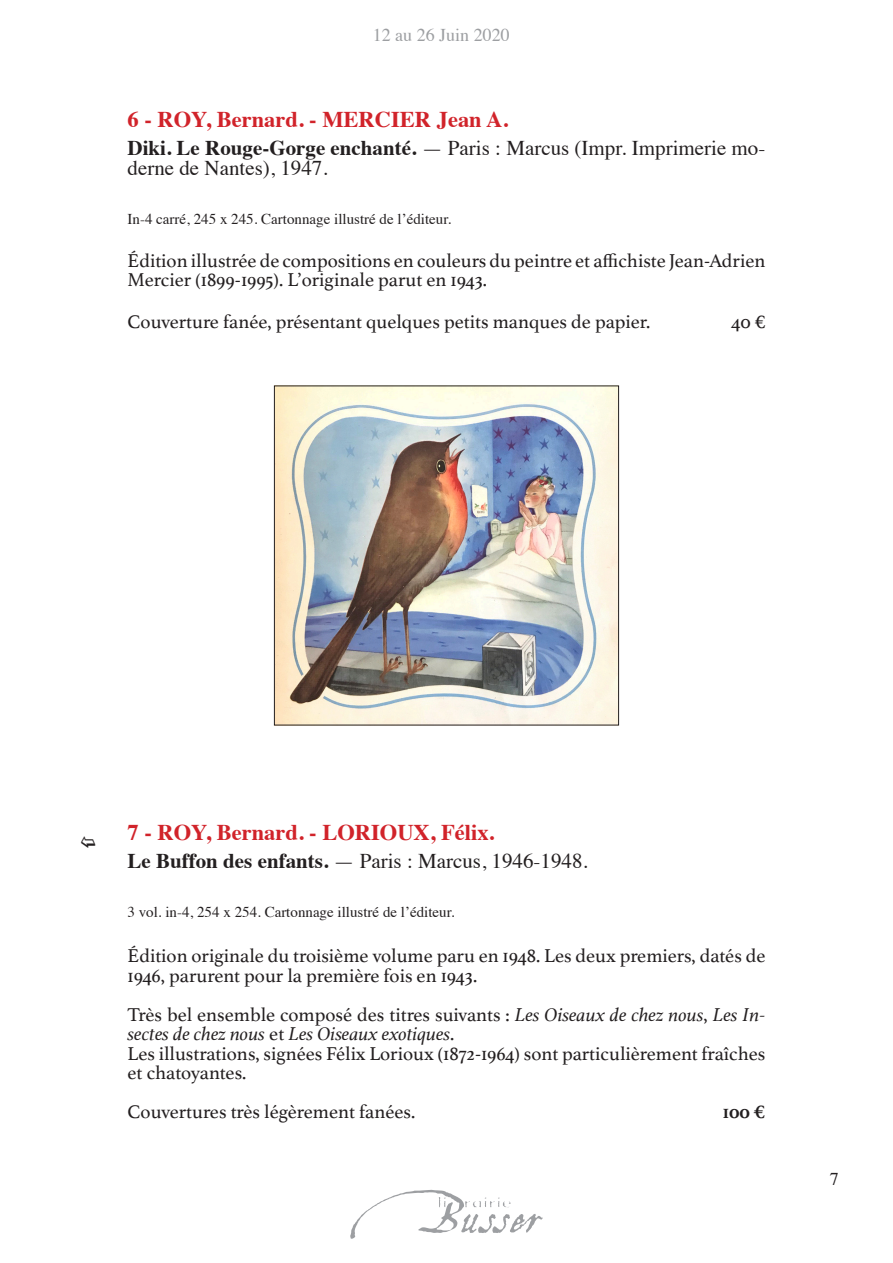
<style>
.page{position:relative;width:893px;height:1263px;background:#fff}
.page>*{position:absolute;margin:0;border:0;box-sizing:border-box;transform-origin:0 0}
.AUTEUR{font:700 22.5px "Times";color:#d1232a}
.TITRE{font:21px/19.5px "Times";color:#231f20}
.COMMENTAIRE{font:19.5px/19.5px "Athelas";color:#231f20}
.COMMENTAIRE-2{font:italic 19.5px/19.5px "Athelas";color:#231f20}
.COMMENTAIRE-3{font:700 19.5px "Athelas";color:#231f20}
.t1{font:18px "Times";color:#9d9fa2}
.t2{font:18px "Times";color:#231f20}
.COLLATION{font:15px "Times";color:#231f20}
.s1{font-weight:700}
.s2{font-style:normal}
</style>
<div class="page">
<svg style="left:350px;top:1190px;width:193px;height:49px"></svg>
<img style="left:276px;top:388px;width:341px;height:335px">
<div style="left:274px;top:386px;width:345px;height:339px;border:1px solid #231f20"></div>
<p class="t1" style="left:373px;top:18px;width:138px">12 au 26 Juin 2020</p>
<p class="AUTEUR" style="left:128px;top:98px;width:382px">6 - ROY, Bernard. - MERCIER Jean A.</p>
<p class="TITRE" style="left:128px;top:137px;width:639px"><span class="s1">Diki. Le Rouge-Gorge enchanté.</span> — Paris : Marcus (Impr. Imprimerie mo&shy;derne de Nantes), 1947.</p>
<p class="COLLATION" style="left:128px;top:205px;width:325px">In-4 carré, 245 x 245. Cartonnage illustré de l’éditeur.</p>
<p class="COMMENTAIRE" style="left:128px;top:250px;width:639px">Édition illustrée de compositions en couleurs du peintre et affichiste Jean-Adrien<br>Mercier (1899-1995). L’originale parut en 1943.</p>
<p class="COMMENTAIRE" style="left:128px;top:311px;width:524px">Couverture fanée, présentant quelques petits manques de papier.</p>
<p class="COMMENTAIRE" style="left:731px;top:311px;width:36px">40 €</p>
<p class="AUTEUR" style="left:128px;top:811px;width:368px">7 - ROY, Bernard. - LORIOUX, Félix.</p>
<p class="TITRE" style="left:128px;top:850px;width:462px"><span class="s1">Le Buffon des enfants.</span> — Paris : Marcus, 1946-1948.</p>
<p class="COLLATION" style="left:128px;top:898px;width:329px">3 vol. in-4, 254 x 254. Cartonnage illustré de l’éditeur.</p>
<p class="COMMENTAIRE" style="left:128px;top:946px;width:639px">Édition originale du troisième volume paru en 1948. Les deux premiers, datés de<br>1946, parurent pour la première fois en 1943.</p>
<p class="COMMENTAIRE-2" style="left:128px;top:1004px;width:639px"><span class="s2">Très bel ensemble composé des titres suivants :</span> Les Oiseaux de chez nous<span class="s2">,</span> Les In&shy;sectes de chez nous <span class="s2">et</span> Les Oiseaux exotiques<span class="s2">.</span></p>
<p class="COMMENTAIRE" style="left:128px;top:1043px;width:639px">Les illustrations, signées Félix Lorioux (1872-1964) sont particulièrement fraîches et chatoyantes.</p>
<p class="COMMENTAIRE" style="left:128px;top:1102px;width:289px">Couvertures très légèrement fanées.</p>
<p class="COMMENTAIRE-3" style="left:723px;top:1096px;width:44px">100 €</p>
<p class="t2" style="left:830px;top:1162px;width:10px">7</p>
</div>
